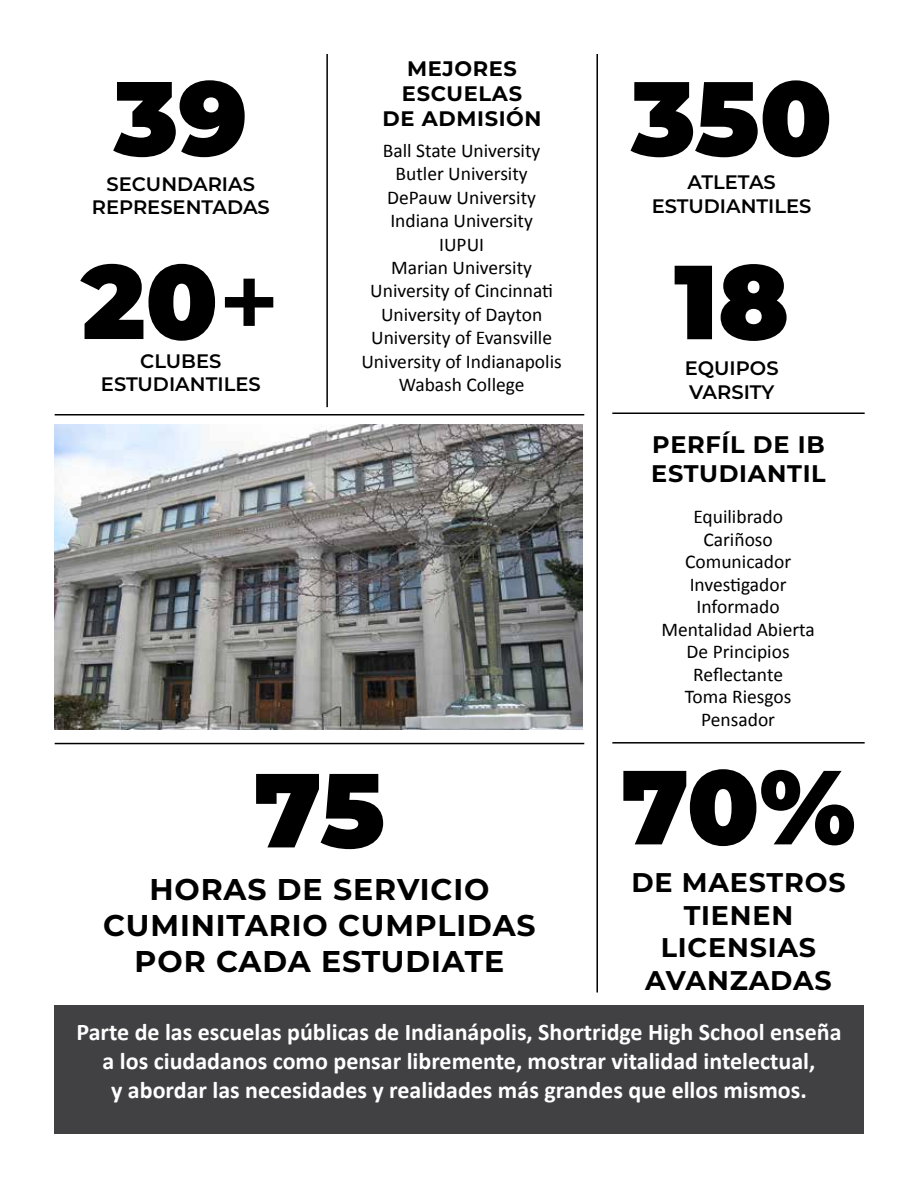
<style>
.page{position:relative;width:918px;height:1188px;background:#fff}
.page>*{position:absolute;margin:0;border:0;box-sizing:border-box;transform-origin:0 0}
.t1{font:900 105px/183.6px "Montserrat";color:#000;text-align:center}
.t2{font:700 30px/36px "Montserrat";letter-spacing:.03em;color:#000;text-align:center}
.t3{font:700 27px/32.4px "Montserrat";letter-spacing:.03em;color:#000;text-align:center}
.t4{font:700 24px/28.8px "Calibri";color:#fff;text-align:center}
.t5{font:700 24px/28.8px "Montserrat";letter-spacing:.03em;color:#000}
.t6{font:700 21px/25.2px "Montserrat";letter-spacing:.03em;color:#000;text-align:center}
.t7{font:19.5px/23.4px "Calibri";color:#000;text-align:center}
.t8{font:600 19.5px/23.4px "Montserrat";color:#000;text-align:center}
.s1{font-weight:600}
</style>
<div class="page">
<div style="left:54px;top:1005px;width:810px;height:129px;background:#414042"></div>
<hr style="left:612px;top:742px;width:253px;height:2px;background:#000">
<hr style="left:612px;top:412px;width:253px;height:2px;background:#000">
<hr style="left:55px;top:414px;width:529px;height:2px;background:#000">
<hr style="left:55px;top:743px;width:529px;height:1px;background:#000">
<hr style="left:596px;top:54px;width:2px;height:939px;background:#000">
<hr style="left:326px;top:54px;width:2px;height:353px;background:#000">
<img style="left:54px;top:425px;width:528px;height:304px">
<p class="t6" style="left:383px;top:55px;width:161px">MEJORES<br>ESCUELAS<br>DE ADMISIÓN</p>
<h1 class="t1" style="left:82px;top:20px;width:200px">39<br>20<span class="s1">+</span></h1>
<h1 class="t1" style="left:631px;top:20px;width:203px">350<br>18</h1>
<p class="t7" style="left:361px;top:138px;width:202px">Ball State University<br>Butler University<br>DePauw University<br>Indiana University<br>IUPUI<br>Marian University<br>University of Cincinnati<br>University of Dayton<br>University of Evansville<br>University of Indianapolis<br>Wabash College</p>
<p class="t8" style="left:652px;top:170px;width:161px">ATLETAS<br>ESTUDIANTILES</p>
<p class="t8" style="left:92px;top:171px;width:180px">SECUNDARIAS<br>REPRESENTADAS</p>
<p class="t8" style="left:101px;top:348px;width:161px">CLUBES<br>ESTUDIANTILES</p>
<p class="t8" style="left:685px;top:356px;width:95px;text-align:left">EQUIPOS<br>VARSITY</p>
<p class="t5" style="left:651px;top:429px;width:176px">PERFÍL DE IB<br>ESTUDIANTIL</p>
<p class="t7" style="left:661px;top:504px;width:155px;line-height:22.5px">Equilibrado<br>Cariñoso<br>Comunicador<br>Investigador<br>Informado<br>Mentalidad Abierta<br>De Principios<br>Reflectante<br>Toma Riesgos<br>Pensador</p>
<h1 class="t1" style="left:254px;top:712px;width:133px">75</h1>
<h1 class="t1" style="left:621px;top:709px;width:236px">70%</h1>
<h2 class="t2" style="left:103px;top:870px;width:434px">HORAS DE SERVICIO<br>CUMINITARIO CUMPLIDAS<br>POR CADA ESTUDIATE</h2>
<h3 class="t3" style="left:631px;top:865px;width:216px">DE MAESTROS<br>TIENEN<br>LICENSIAS<br>AVANZADAS</h3>
<p class="t4" style="left:76px;top:1017px;width:767px">Parte de las escuelas públicas de Indianápolis, Shortridge High School enseña a los ciudadanos como pensar libremente, mostrar vitalidad intelectual,<br>y abordar las necesidades y realidades más grandes que ellos mismos.</p>
</div>
